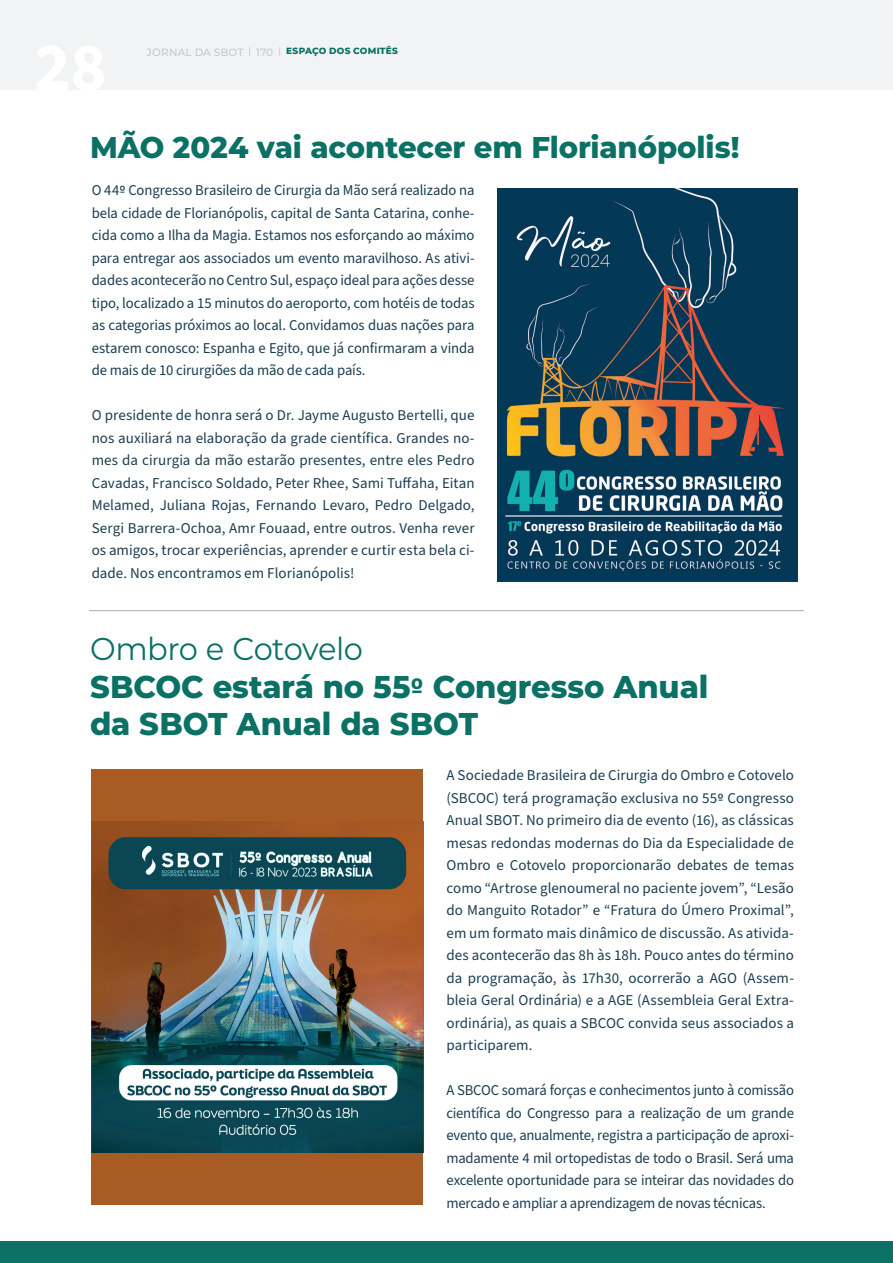
<style>
.page{position:relative;width:893px;height:1263px;background:#fff}
.page>*{position:absolute;margin:0;border:0;box-sizing:border-box;transform-origin:0 0}
.t1{font:800 31.5px/37.5px "Montserrat";letter-spacing:-.005em;color:#0a7164}
.t2{font:800 30px "Montserrat";letter-spacing:-.005em;color:#0a7164}
.t3{font:15px/22.5px "Source Sans Pro";letter-spacing:-.005em;color:#1c3e50;text-align:justify}
.t4{font:800 9px "Montserrat";letter-spacing:.025em;color:#0a7164}
.s1{font-weight:500;font-size:10.5px;color:#c7c8ca}
.s2{font-weight:500;color:#c7c8ca}
.s3{font-family:"Calibri"}
.s4{font-weight:400}
.s5{font-family:"Calibri";font-weight:700}
</style>
<div class="page">
<div style="left:0;top:0;width:893px;height:90px;background:#f2f3f4"></div>
<div style="left:0;top:1242px;width:893px;height:21px;background:#0a7164"></div>
<hr style="left:89px;top:610px;width:715px;height:1px;background:#a8a9ad">
<img style="left:497px;top:189px;width:301px;height:392px">
<div style="left:92px;top:769px;width:331px;height:436px;background:#a95b24"></div>
<img style="left:92px;top:821px;width:331px;height:332px">
<p class="t4" style="left:147px;top:44px;width:253px"><span class="s1">JORNAL DA SBOT</span> <span class="s2">|</span> <span class="s1">170</span> <span class="s2">|</span> ESPAÇO DOS COMITÊS</p>
<h2 class="t2" style="left:90px;top:125px;width:651px">MÃO 2024 vai acontecer em Florianópolis!</h2>
<p class="t3" style="left:92px;top:179px;width:384px">O 44<span class="s3">º</span> Congresso Brasileiro de Cirurgia da Mão será realizado na bela cidade de Florianópolis, capital de Santa Catarina, conhe&shy;cida como a Ilha da Magia. Estamos nos esforçando ao máximo para entregar aos associados um evento maravilhoso. As ativi&shy;dades acontecerão no Centro Sul, espaço ideal para ações desse tipo, localizado a 15 minutos do aeroporto, com hotéis de todas as categorias próximos ao local. Convidamos duas nações para estarem conosco: Espanha e Egito, que já confirmaram a vinda de mais de 10 cirurgiões da mão de cada país.</p>
<p class="t3" style="left:92px;top:404px;width:384px">O presidente de honra será o Dr. Jayme Augusto Bertelli, que nos auxiliará na elaboração da grade científica. Grandes no&shy;mes da cirurgia da mão estarão presentes, entre eles Pedro Cavadas, Francisco Soldado, Peter Rhee, Sami Tuffaha, Eitan Melamed, Juliana Rojas, Fernando Levaro, Pedro Delgado, Sergi Barrera-Ochoa, Amr Fouaad, entre outros. Venha rever os amigos, trocar experiências, aprender e curtir esta bela ci&shy;dade. Nos encontramos em Florianópolis!</p>
<h1 class="t1" style="left:90px;top:628px;width:620px"><span class="s4">Ombro e Cotovelo<br></span>SBCOC estará no 55<span class="s5">º</span> Congresso Anual da SBOT Anual da SBOT</h1>
<p class="t3" style="left:446px;top:764px;width:349px">A Sociedade Brasileira de Cirurgia do Ombro e Cotovelo (SBCOC) terá programação exclusiva no 55<span class="s3">º</span> Congresso Anual SBOT. No primeiro dia de evento (16), as clássicas mesas redondas modernas do Dia da Especialidade de Ombro e Cotovelo proporcionarão debates de temas como “Artrose glenoumeral no paciente jovem”, “Lesão do Manguito Rotador” e “Fratura do Úmero Proximal”, em um formato mais dinâmico de discussão. As ativida&shy;des acontecerão das 8h às 18h. Pouco antes do término da programação, às 17h30, ocorrerão a AGO (Assem&shy;bleia Geral Ordinária) e a AGE (Assembleia Geral Extra&shy;ordinária), as quais a SBCOC convida seus associados a participarem.</p>
<p class="t3" style="left:446px;top:1079px;width:349px">A SBCOC somará forças e conhecimentos junto à comissão científica do Congresso para a realização de um grande evento que, anualmente, registra a participação de aproxi&shy;madamente 4 mil ortopedistas de todo o Brasil. Será uma excelente oportunidade para se inteirar das novidades do mercado e ampliar a aprendizagem de novas técnicas.</p>
</div>
